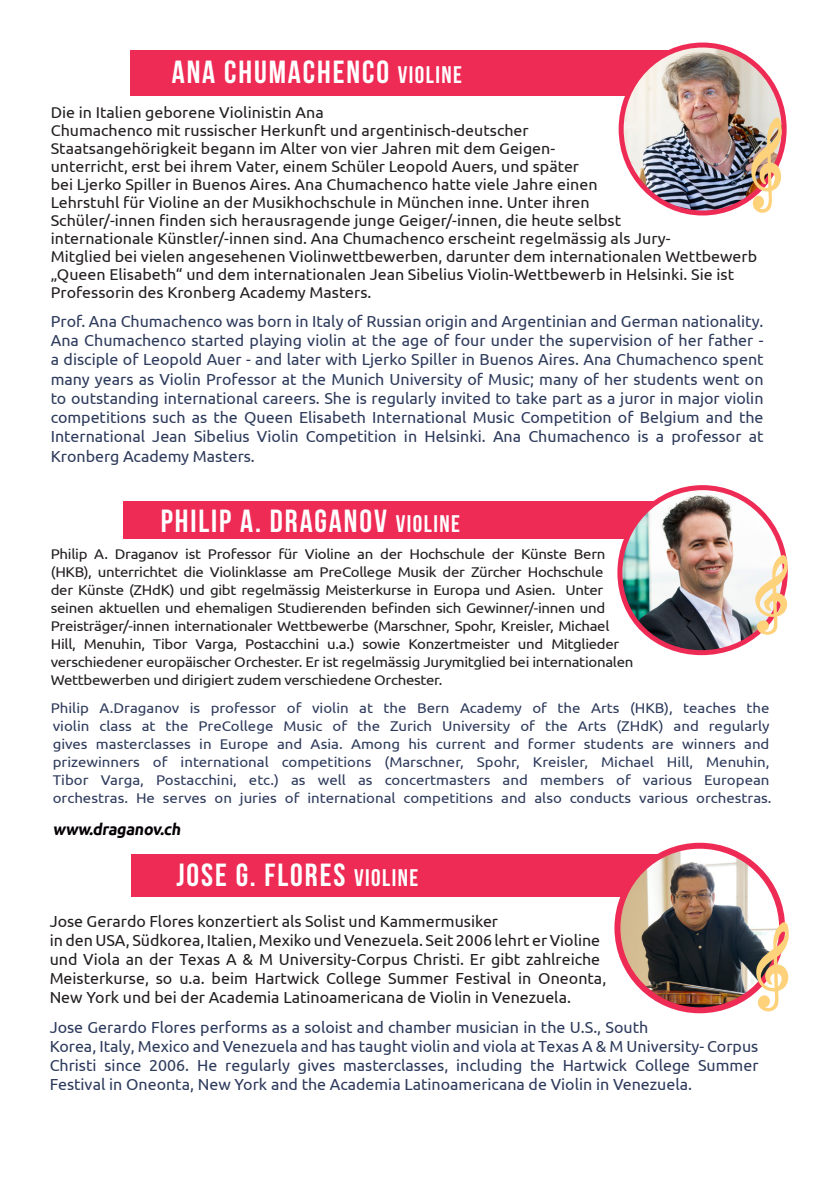
<style>
.page{position:relative;width:840px;height:1191px;background:#fff}
.page>*{position:absolute;margin:0;border:0;box-sizing:border-box;transform-origin:0 0}
.t1{font:700 32px "Bebas Neue";letter-spacing:.06em;color:#fff}
.Description_o1{font:16px/19.2px "Ubuntu";color:#2e3b5c;text-align:justify}
.Description_o1-2{font:16px/19.2px "Ubuntu";color:#231f20}
.Description_o1-3{font:700 16px "Ubuntu";color:#050005}
.Description_o1-4{font:15.6px/18px "Ubuntu";color:#231f20}
.Description_o1-5{font:14.2px/18px "Ubuntu";letter-spacing:-.02em;color:#231f20;scale:1.06 1}
.Description_o1-6{font:14.2px/18px "Ubuntu";color:#2e3b5c;scale:1.06 1}
.s1{font-size:24px}
</style>
<div class="page">
<div style="left:130px;top:51px;width:550px;height:45px;background:#ee2b55"></div>
<img style="left:620px;top:45px;width:163px;height:168px">
<div style="left:618px;top:43px;width:168px;height:172px;border:5px solid #ee2b55;border-radius:50%"></div>
<img style="left:750px;top:117px;width:31px;height:96px">
<div style="left:123px;top:501px;width:586px;height:37px;background:#ee2b55"></div>
<img style="left:619px;top:487px;width:165px;height:165px;border-radius:81px">
<div style="left:617px;top:485px;width:170px;height:170px;border:5px solid #ee2b55;border-radius:50%"></div>
<svg style="left:754px;top:555px;width:33px;height:80px"></svg>
<div style="left:131px;top:854px;width:589px;height:43px;background:#ee2b55"></div>
<img style="left:617px;top:845px;width:164px;height:165px;border-radius:82px">
<div style="left:614px;top:842px;width:170px;height:171px;border:6px solid #ee2b55;border-radius:50%"></div>
<svg style="left:755px;top:922px;width:33px;height:89px"></svg>
<p class="t1" style="left:172px;top:54px;width:292px">ANA CHUMACHENCO <span class="s1">VIOLINE</span></p>
<p class="Description_o1-4" style="left:51px;top:103px;width:707px">Die in Italien geborene Violinistin Ana<br>Chumachenco mit russischer Herkunft und argentinisch-deutscher<br>Staatsangehörigkeit begann im Alter von vier Jahren mit dem Geigen-<br>unterricht, erst bei ihrem Vater, einem Schüler Leopold Auers, und später<br>bei Ljerko Spiller in Buenos Aires. Ana Chumachenco hatte viele Jahre einen<br>Lehrstuhl für Violine an der Musikhochschule in München inne. Unter ihren<br>Schüler/-innen finden sich herausragende junge Geiger/-innen, die heute selbst<br>internationale Künstler/-innen sind. Ana Chumachenco erscheint regelmässig als Jury-<br>Mitglied bei vielen angesehenen Violinwettbewerben, darunter dem internationalen Wettbewerb „Queen Elisabeth“ und dem internationalen Jean Sibelius Violin-Wettbewerb in Helsinki. Sie ist Professorin des Kronberg Academy Masters.</p>
<p class="Description_o1" style="left:51px;top:311px;width:714px">Prof. Ana Chumachenco was born in Italy of Russian origin and Argentinian and German nationality.<br>Ana Chumachenco started playing violin at the age of four under the supervision of her father - a disciple of Leopold Auer - and later with Ljerko Spiller in Buenos Aires. Ana Chumachenco spent many years as Violin Professor at the Munich University of Music; many of her students went on to outstanding international careers. She is regularly invited to take part as a juror in major violin competitions such as the Queen Elisabeth International Music Competition of Belgium and the International Jean Sibelius Violin Competition in Helsinki. Ana Chumachenco is a professor at Kronberg Academy Masters.</p>
<p class="t1" style="left:161px;top:503px;width:300px">PHILIP A. DRAGANOV <span class="s1">VIOLINE</span></p>
<p class="Description_o1-5" style="left:51px;top:545px;width:551px">Philip A. Draganov ist Professor für Violine an der Hochschule der Künste Bern (HKB), unterrichtet die Violinklasse am PreCollege Musik der Zürcher Hochschule<br>der Künste (ZHdK) und gibt regelmässig Meisterkurse in Europa und Asien. Unter seinen aktuellen und ehemaligen Studierenden befinden sich Gewinner/-innen und Preisträger/-innen internationaler Wettbewerbe (Marschner, Spohr, Kreisler, Michael Hill, Menuhin, Tibor Varga, Postacchini u.a.) sowie Konzertmeister und Mitglieder verschiedener europäischer Orchester. Er ist regelmässig Jurymitglied bei internationalen Wettbewerben und dirigiert zudem verschiedene Orchester.</p>
<p class="Description_o1-6" style="left:51px;top:699px;width:681px">Philip A.Draganov is professor of violin at the Bern Academy of the Arts (HKB), teaches the violin class at the PreCollege Music of the Zurich University of the Arts (ZHdK) and regularly gives masterclasses in Europe and Asia. Among his current and former students are winners and prizewinners of international competitions (Marschner, Spohr, Kreisler, Michael Hill, Menuhin, Tibor Varga, Postacchini, etc.) as well as concertmasters and members of various European orchestras. He serves on juries of international competitions and also conducts various orchestras.</p>
<p class="Description_o1-3" style="left:53px;top:819px;width:132px">www.draganov.ch</p>
<p class="t1" style="left:176px;top:857px;width:243px">JOSE G. FLORES <span class="s1">VIOLINE</span></p>
<p class="Description_o1-2" style="left:50px;top:910px;width:557px">Jose Gerardo Flores konzertiert als Solist und Kammermusiker<br>in den USA, Südkorea, Italien, Mexiko und Venezuela. Seit 2006 lehrt er Violine und Viola an der Texas A &amp; M University-Corpus Christi. Er gibt zahlreiche Meisterkurse, so u.a. beim Hartwick College Summer Festival in Oneonta, New York und bei der Academia Latinoamericana de Violin in Venezuela.</p>
<p class="Description_o1" style="left:50px;top:1016px;width:710px;text-align:left">Jose Gerardo Flores performs as a soloist and chamber musician in the U.S., South<br>Korea, Italy, Mexico and Venezuela and has taught violin and viola at Texas A &amp; M University- Corpus Christi since 2006. He regularly gives masterclasses, including the Hartwick College Summer Festival in Oneonta, New York and the Academia Latinoamericana de Violin in Venezuela.</p>
</div>
